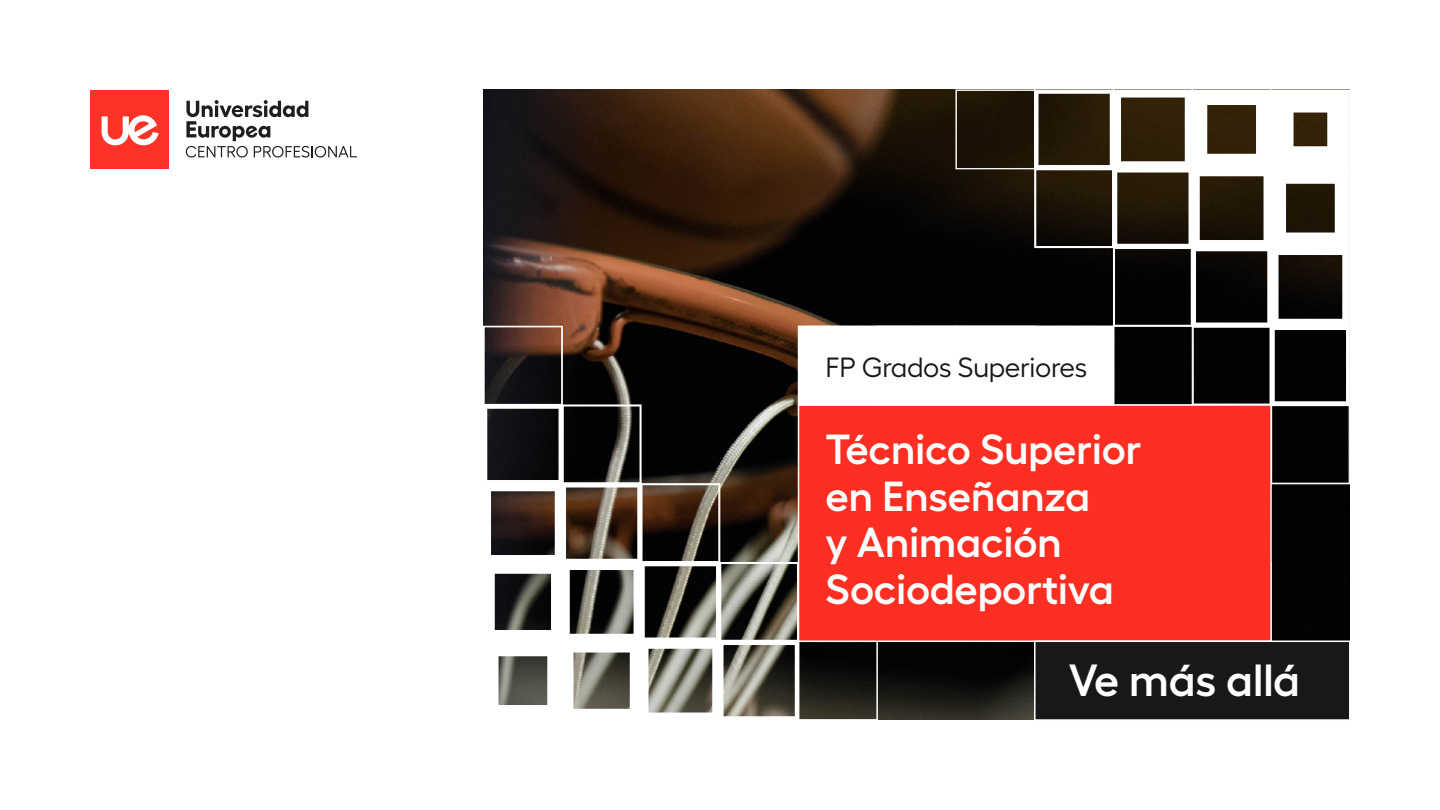
<style>
.page{position:relative;width:1440px;height:810px;background:#fff}
.page>*{position:absolute;margin:0;border:0;box-sizing:border-box;transform-origin:0 0}
.t1{font:600 45px "Hellix";color:#fff}
.t2{font:600 42px/46.5px "Hellix";color:#fff}
.t3{font:27.75px "Hellix";letter-spacing:-.01em;color:#181818}
</style>
<div class="page">
<svg style="left:484px;top:90px;width:866px;height:630px;background:#433a33"></svg>
<div style="left:798px;top:404px;width:474px;height:238px;background:#ff2e23;border:2px solid #fff"></div>
<div style="left:798px;top:326px;width:316px;height:80px;background:#fff;border:2px solid #fff"></div>
<div style="left:1034px;top:641px;width:317px;height:80px;background:#181818;border:2px solid #fff"></div>
<div style="left:90px;top:90px;width:79px;height:79px;background:#ff3228"></div>
<svg style="left:102px;top:115px;width:57px;height:30px"></svg>
<svg style="left:186px;top:100px;width:171px;height:58px"></svg>
<p class="t3" style="left:826px;top:346px;width:263px">FP Grados Superiores</p>
<p class="t2" style="left:826px;top:422px;width:317px">Técnico Superior en Enseñanza<br>y Animación<br>Sociodeportiva</p>
<p class="t1" style="left:1069px;top:645px;width:233px">Ve más allá</p>
</div>
